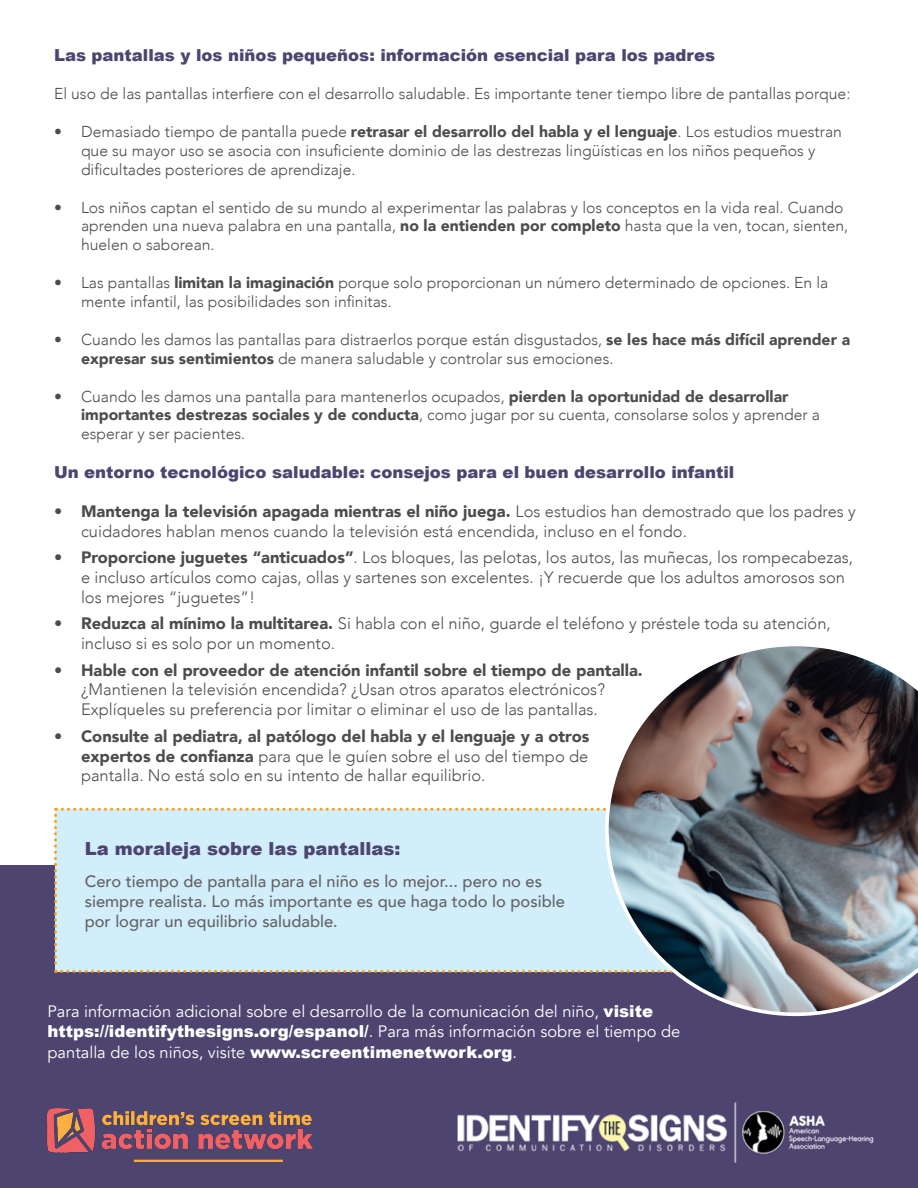
<style>
.page{position:relative;width:918px;height:1188px;background:#fff}
.page>*{position:absolute;margin:0;border:0;box-sizing:border-box;transform-origin:0 0}
.t1{font:900 18px "Arial";color:#4e4470}
.t2{font:300 16.5px/19.8px "Avenir";color:#4b4c4d}
.t3{font:16.5px/19.8px "Avenir";color:#fff}
.t4{font:500 16.5px/19.8px "Avenir";color:#636366}
.t5{font:900 16.5px "Arial";color:#4e4470}
.t6{font:300 15.75px/18.9px "Avenir";color:#4b4c4d}
.s1{font-weight:900}
.s2{font-family:"Arial";font-weight:900}
</style>
<div class="page">
<div style="left:0;top:865px;width:918px;height:323px;background:#4e4470"></div>
<div style="left:54px;top:808px;width:551px;height:165px;background:#d2eefb"></div>
<img style="left:605px;top:646px;width:313px;height:370px">
<img style="left:44px;top:1102px;width:272px;height:62px">
<img style="left:455px;top:1103px;width:418px;height:60px">
<p class="t5" style="left:54px;top:43px;width:663px">Las pantallas y los niños pequeños: información esencial para los padres</p>
<p class="t6" style="left:54px;top:84px;width:798px">El uso de las pantallas interfiere con el desarrollo saludable. Es importante tener tiempo libre de pantallas porque:</p>
<p class="t6" style="left:81px;top:122px;width:762px;text-indent:-27px">• Demasiado tiempo de pantalla puede <span class="s1">retrasar el desarrollo del habla y el lenguaje</span>. Los estudios muestran que su mayor uso se asocia con insuficiente dominio de las destrezas lingüísticas en los niños pequeños y dificultades posteriores de aprendizaje.</p>
<p class="t6" style="left:81px;top:198px;width:769px;text-indent:-27px">• Los niños captan el sentido de su mundo al experimentar las palabras y los conceptos en la vida real. Cuando aprenden una nueva palabra en una pantalla, <span class="s1">no la entienden por completo</span> hasta que la ven, tocan, sienten, huelen o saborean.</p>
<p class="t6" style="left:81px;top:273px;width:749px;text-indent:-27px">• Las pantallas <span class="s1">limitan la imaginación</span> porque solo proporcionan un número determinado de opciones. En la mente infantil, las posibilidades son infinitas.</p>
<p class="t6" style="left:81px;top:330px;width:771px;text-indent:-27px">• Cuando les damos las pantallas para distraerlos porque están disgustados, <span class="s1">se les hace más difícil aprender a expresar sus sentimientos</span> de manera saludable y controlar sus emociones.</p>
<p class="t6" style="left:81px;top:387px;width:741px;text-indent:-27px">• Cuando les damos una pantalla para mantenerlos ocupados, <span class="s1">pierden la oportunidad de desarrollar importantes destrezas sociales y de conducta</span>, como jugar por su cuenta, consolarse solos y aprender a esperar y ser pacientes.</p>
<p class="t5" style="left:54px;top:460px;width:682px">Un entorno tecnológico saludable: consejos para el buen desarrollo infantil</p>
<p class="t2" style="left:81px;top:501px;width:776px;text-indent:-27px"><span class="s1">• Mantenga la televisión apagada mientras el niño juega.</span> Los estudios han demostrado que los padres y cuidadores hablan menos cuando la televisión está encendida, incluso en el fondo.</p>
<p class="t2" style="left:81px;top:548px;width:774px;text-indent:-27px"><span class="s1">• Proporcione juguetes “anticuados”</span>. Los bloques, las pelotas, los autos, las muñecas, los rompecabezas, e incluso artículos como cajas, ollas y sartenes son excelentes. ¡Y recuerde que los adultos amorosos son los mejores “juguetes”!</p>
<p class="t2" style="left:81px;top:614px;width:751px;text-indent:-27px"><span class="s1">• Reduzca al mínimo la multitarea.</span> Si habla con el niño, guarde el teléfono y préstele toda su atención, incluso si es solo por un momento.</p>
<p class="t2" style="left:81px;top:660px;width:563px;text-indent:-27px"><span class="s1">• Hable con el proveedor de atención infantil sobre el tiempo de pantalla. </span>¿Mantienen la televisión encendida? ¿Usan otros aparatos electrónicos?<br>Explíqueles su preferencia por limitar o eliminar el uso de las pantallas.</p>
<p class="t2" style="left:81px;top:726px;width:510px;text-align:justify;text-indent:-27px"><span class="s1">• Consulte al pediatra, al patólogo del habla y el lenguaje y a otros expertos de confianza</span> para que le guíen sobre el uso del tiempo de pantalla. No está solo en su intento de hallar equilibrio.</p>
<p class="t1" style="left:85px;top:836px;width:317px">La moraleja sobre las pantallas:</p>
<p class="t4" style="left:85px;top:871px;width:482px">Cero tiempo de pantalla para el niño es lo mejor... pero no es siempre realista. Lo más importante es que haga todo lo posible por lograr un equilibrio saludable.</p>
<p class="t3" style="left:48px;top:1002px;width:634px">Para información adicional sobre el desarrollo de la comunicación del niño, <span class="s2">visite https://identifythesigns.org/espanol/</span>. Para más información sobre el tiempo de</p>
<p class="t3" style="left:48px;top:1043px;width:471px">pantalla de los niños, visite <span class="s2">www.screentimenetwork.org</span>.</p>
</div>
